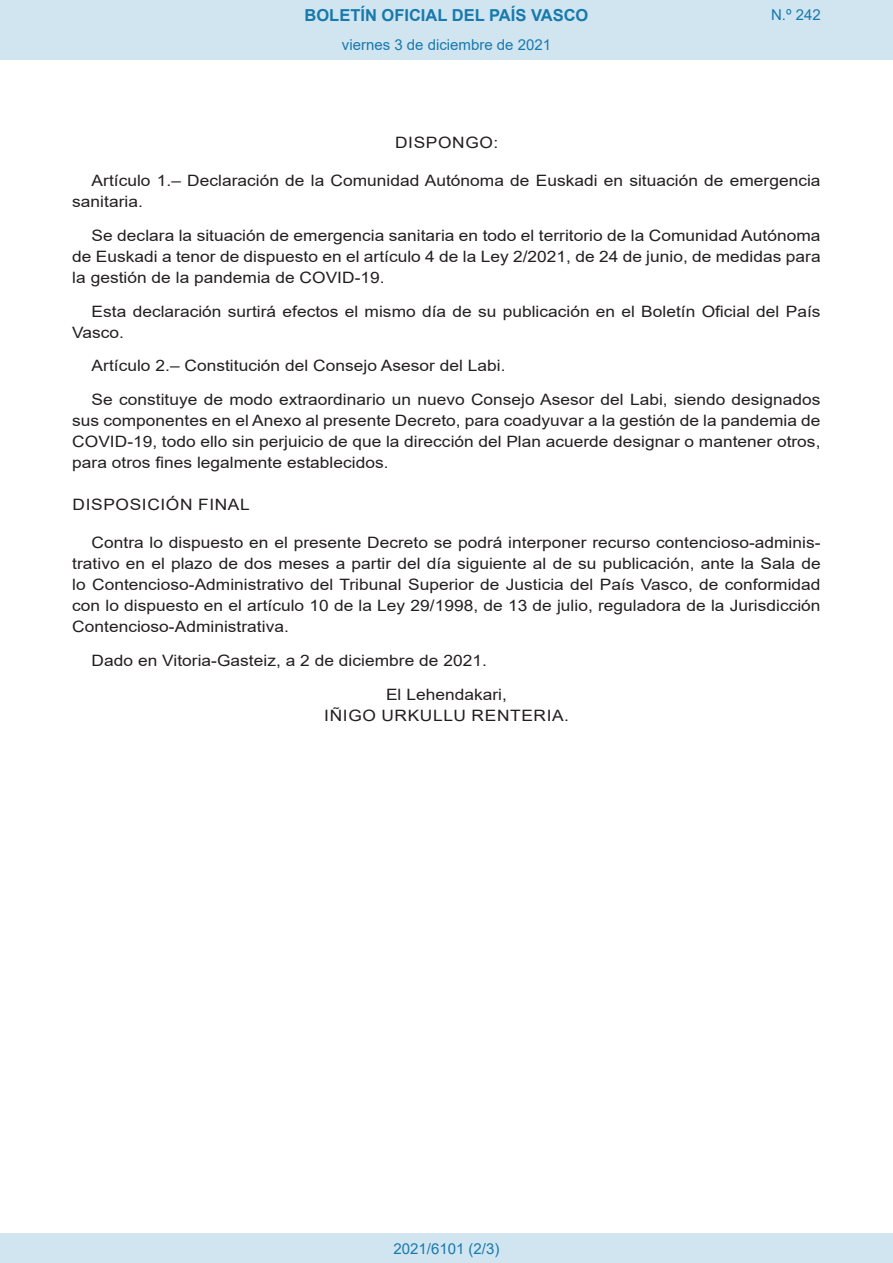
<style>
.page{position:relative;width:893px;height:1263px;background:#fff}
.page>*{position:absolute;margin:0;border:0;box-sizing:border-box;transform-origin:0 0}
.t1{font:700 16.5px "Arial";color:#1879ad}
.BOPVDetalle{font:15.6px/21px "Arial";color:#231f20;text-align:justify;scale:1.11 1}
.BOPVFirmaLugFec{font:15.6px "Arial";color:#231f20;scale:1.11 1}
.BOPVNombreLehen1{font:15.6px "Arial";letter-spacing:.035em;color:#231f20;scale:1.11 1}
.BOPVDisposicion{font:15.6px "Arial";letter-spacing:.035em;color:#231f20;scale:1.11 1}
.BOPVPuestoLehen1{font:15.6px "Arial";color:#231f20;scale:1.11 1}
.BOPVClave{font:15.6px "Arial";letter-spacing:.035em;color:#231f20;scale:1.11 1}
.Paginacion_Centro{font:15px "Arial";color:#1879ad}
</style>
<div class="page">
<div style="left:0;top:0;width:893px;height:60px;background:#d0e5f0"></div>
<div style="left:0;top:1233px;width:893px;height:30px;background:#d0e5f0"></div>
<p class="t1" style="left:305px;top:3px;width:285px">BOLETÍN OFICIAL DEL PAÍS VASCO</p>
<p class="Paginacion_Centro" style="left:342px;top:35px;width:211px">viernes 3 de diciembre de 2021</p>
<p class="Paginacion_Centro" style="left:771px;top:5px;width:51px">N.º 242</p>
<p class="BOPVClave" style="left:395px;top:132px;width:94px">DISPONGO:</p>
<p class="BOPVDetalle" style="left:72px;top:170px;width:676px;text-indent:19px">Artículo 1.– Declaración de la Comunidad Autónoma de Euskadi en situación de emergencia sanitaria.</p>
<p class="BOPVDetalle" style="left:72px;top:225px;width:676px;text-indent:19px">Se declara la situación de emergencia sanitaria en todo el territorio de la Comunidad Autónoma de Euskadi a tenor de dispuesto en el artículo 4 de la Ley 2/2021, de 24 de junio, de medidas para la gestión de la pandemia de COVID-19.</p>
<p class="BOPVDetalle" style="left:72px;top:301px;width:676px;text-indent:19px">Esta declaración surtirá efectos el mismo día de su publicación en el Boletín Oficial del País<br>Vasco.</p>
<p class="BOPVDetalle" style="left:92px;top:355px;width:374px">Artículo 2.– Constitución del Consejo Asesor del Labi.</p>
<p class="BOPVDetalle" style="left:72px;top:389px;width:676px;text-indent:19px">Se constituye de modo extraordinario un nuevo Consejo Asesor del Labi, siendo designados sus componentes en el Anexo al presente Decreto, para coadyuvar a la gestión de la pandemia de COVID-19, todo ello sin perjuicio de que la dirección del Plan acuerde designar o mantener otros, para otros fines legalmente establecidos.</p>
<p class="BOPVDisposicion" style="left:73px;top:494px;width:161px">DISPOSICIÓN FINAL</p>
<p class="BOPVDetalle" style="left:72px;top:532px;width:676px;text-indent:19px">Contra lo dispuesto en el presente Decreto se podrá interponer recurso contencioso-adminis&shy;trativo en el plazo de dos meses a partir del día siguiente al de su publicación, ante la Sala de lo Contencioso-Administrativo del Tribunal Superior de Justicia del País Vasco, de conformidad con lo dispuesto en el artículo 10 de la Ley 29/1998, de 13 de julio, reguladora de la Jurisdicción Contencioso-Administrativa.</p>
<p class="BOPVFirmaLugFec" style="left:92px;top:650px;width:358px">Dado en Vitoria-Gasteiz, a 2 de diciembre de 2021.</p>
<p class="BOPVPuestoLehen1" style="left:386px;top:684px;width:110px">El Lehendakari,</p>
<p class="BOPVNombreLehen1" style="left:324px;top:705px;width:222px">IÑIGO URKULLU RENTERIA.</p>
<p class="Paginacion_Centro" style="left:393px;top:1238px;width:107px">2021/6101 (2/3)</p>
</div>
